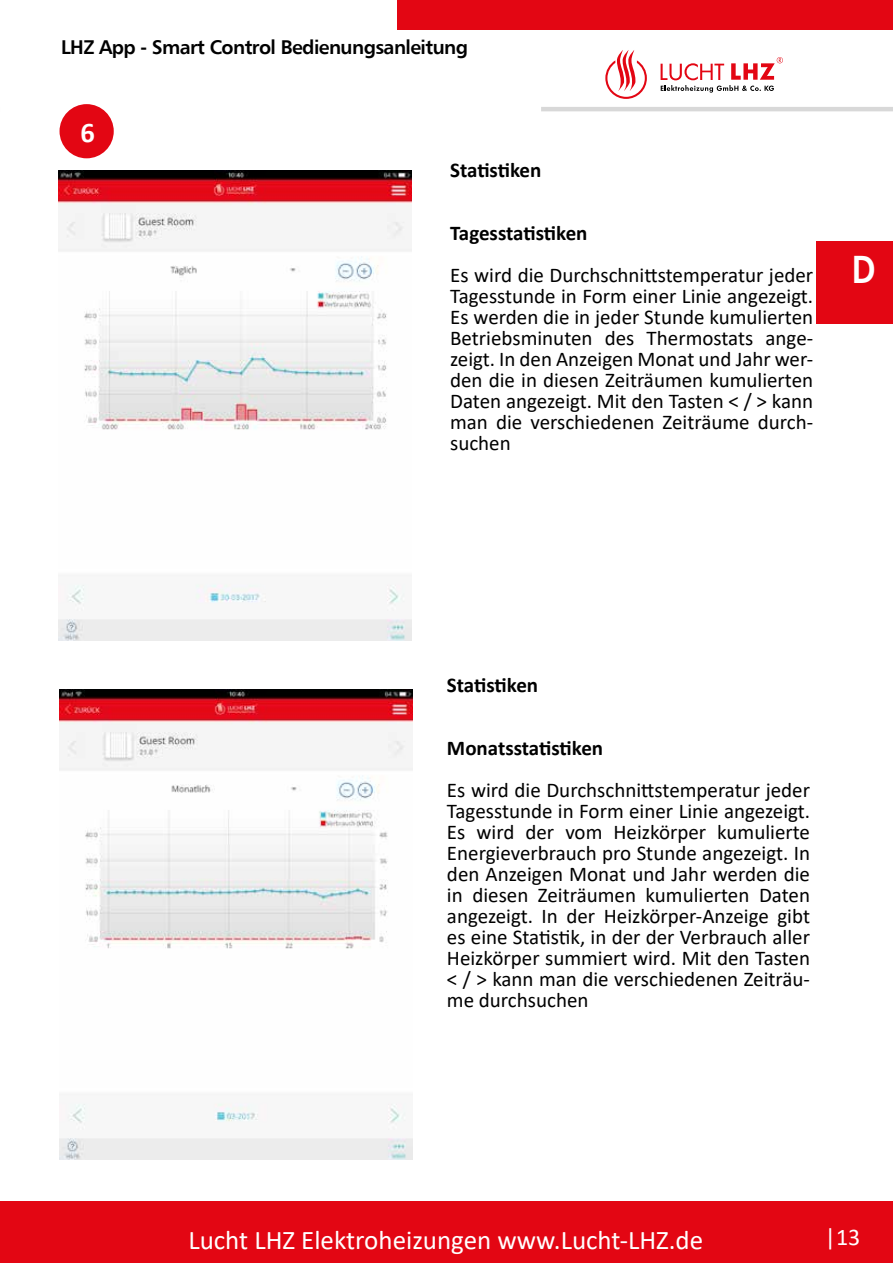
<style>
.page{position:relative;width:893px;height:1263px;background:#fff}
.page>*{position:absolute;margin:0;border:0;box-sizing:border-box;transform-origin:0 0}
.t1{font:38.55px "Humanist 777 BT Bold B";color:#fff;scale:.85 1}
.t2{font:700 28.5px "Calibri";color:#fff}
.t3{font:27px "Calibri";color:#fff}
.t4{font:24px "Calibri";color:#fff}
.t5{font:21px/21px "Calibri";color:#000;text-align:justify}
.t6{font:700 21px "Calibri";letter-spacing:-.01em;color:#000}
.t7{font:19.5px "Humanist 777 BT Bold B";letter-spacing:-.03em;color:#000}
</style>
<div class="page">
<hr style="left:0;top:0;width:1px;height:30px;background:#e30613">
<div style="left:397px;top:0;width:496px;height:30px;background:#e30613"></div>
<div style="left:0;top:1202px;width:893px;height:61px;background:#e30613"></div>
<svg style="left:605px;top:50px;width:42px;height:49px"></svg>
<svg style="left:661px;top:57px;width:122px;height:36px"></svg>
<div style="left:816px;top:241px;width:77px;height:83px;background:#e30613"></div>
<hr style="left:541px;top:107px;width:352px;height:4px;background:#d8d8d8">
<img style="left:59px;top:170px;width:352px;height:470px">
<div style="left:60px;top:104px;width:54px;height:54px;background:#e30613;border-radius:50%"></div>
<img style="left:60px;top:690px;width:352px;height:470px">
<p class="t7" style="left:61px;top:35px;width:408px">LHZ App - Smart Control Bedienungsanleitung</p>
<h2 class="t2" style="left:80px;top:112px;width:16px">6</h2>
<p class="t6" style="left:450px;top:155px;width:93px">Statistiken</p>
<p class="t6" style="left:450px;top:218px;width:139px">Tagesstatistiken</p>
<p class="t5" style="left:450px;top:264px;width:365px">Es wird die Durchschnittstemperatur jeder Tagesstunde in Form einer Linie angezeigt.<br>Es werden die in jeder Stunde kumulierten Betriebsminuten des Thermostats ange&shy;zeigt. In den Anzeigen Monat und Jahr wer&shy;den die in diesen Zeiträumen kumulierten Daten angezeigt. Mit den Tasten &lt; / &gt; kann man die verschiedenen Zeiträume durch&shy;suchen</p>
<h1 class="t1" style="left:852px;top:245px;width:29px">D</h1>
<p class="t6" style="left:447px;top:670px;width:93px">Statistiken</p>
<p class="t6" style="left:447px;top:733px;width:158px">Monatsstatistiken</p>
<p class="t5" style="left:447px;top:779px;width:365px">Es wird die Durchschnittstemperatur jeder Tagesstunde in Form einer Linie angezeigt.<br>Es wird der vom Heizkörper kumulierte Energieverbrauch pro Stunde angezeigt. In den Anzeigen Monat und Jahr werden die in diesen Zeiträumen kumulierten Daten angezeigt. In der Heizkörper-Anzeige gibt es eine Statistik, in der der Verbrauch aller Heizkörper summiert wird. Mit den Tasten &lt; / &gt; kann man die verschiedenen Zeiträu&shy;me durchsuchen</p>
<p class="t3" style="left:188px;top:1221px;width:516px">Lucht LHZ Elektroheizungen www.Lucht-LHZ.de</p>
<p class="t4" style="left:825px;top:1220px;width:37px">|13</p>
</div>
